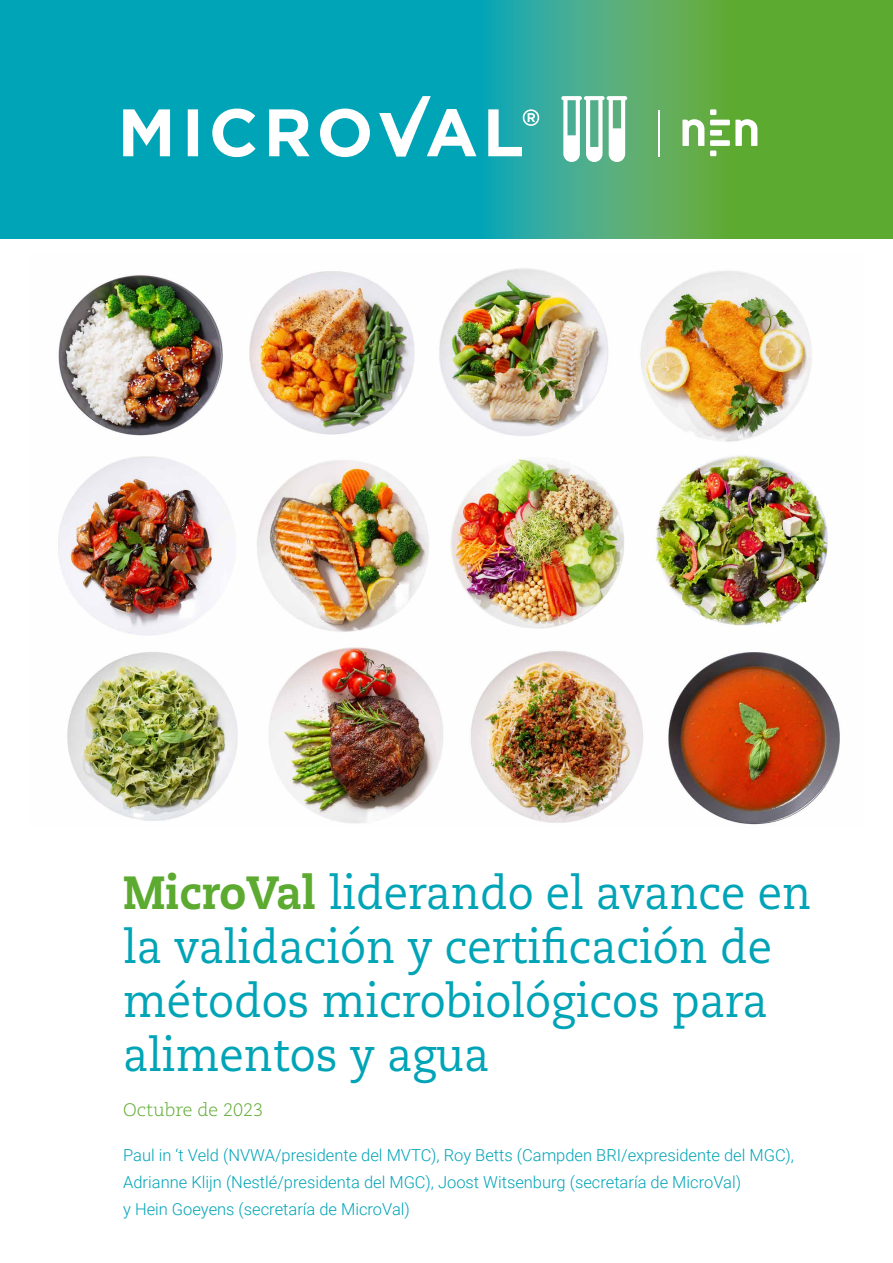
<style>
.page{position:relative;width:893px;height:1263px;background:#fff}
.page>*{position:absolute;margin:0;border:0;box-sizing:border-box;transform-origin:0 0}
.Titel_M{font:46.5px/54px "Caecilia LT Std";color:#00a4b7;scale:.94 1}
.Titel_M-2{font:300 18px "Caecilia LT Std";color:#5daa31}
.Titel_M-3{font:300 16.5px/27px "Roboto";color:#00a4b7}
.s1{font-weight:800;color:#5daa31}
</style>
<div class="page">
<svg style="left:0;top:0;width:893px;height:238px;background:#29a789"></svg>
<svg style="left:123px;top:96px;width:504px;height:66px"></svg>
<hr style="left:658px;top:110px;width:1px;height:46px;background:#fff">
<div style="left:710px;top:140px;width:20px;height:6px;background:#fff"></div>
<div style="left:710px;top:120px;width:20px;height:5px;background:#fff"></div>
<svg style="left:735px;top:119px;width:22px;height:27px"></svg>
<svg style="left:710px;top:150px;width:6px;height:6px"></svg>
<svg style="left:710px;top:109px;width:6px;height:6px"></svg>
<div style="left:710px;top:130px;width:12px;height:6px;background:#fff"></div>
<svg style="left:682px;top:119px;width:22px;height:27px"></svg>
<img style="left:58px;top:268px;width:782px;height:557px">
<p class="Titel_M" style="left:123px;top:867px;width:733px"><span class="s1">MicroVal</span> liderando el avance en la validación y certificación de métodos microbiológicos para alimentos y agua</p>
<p class="Titel_M-2" style="left:123px;top:1100px;width:142px">Octubre de 2023</p>
<p class="Titel_M-3" style="left:123px;top:1141px;width:672px">Paul in ‘t Veld (NVWA/presidente del MVTC), Roy Betts (Campden BRI/expresidente del MGC),<br>Adrianne Klijn (Nestlé/presidenta del MGC), Joost Witsenburg (secretaría de MicroVal)<br>y Hein Goeyens (secretaría de MicroVal)</p>
</div>
